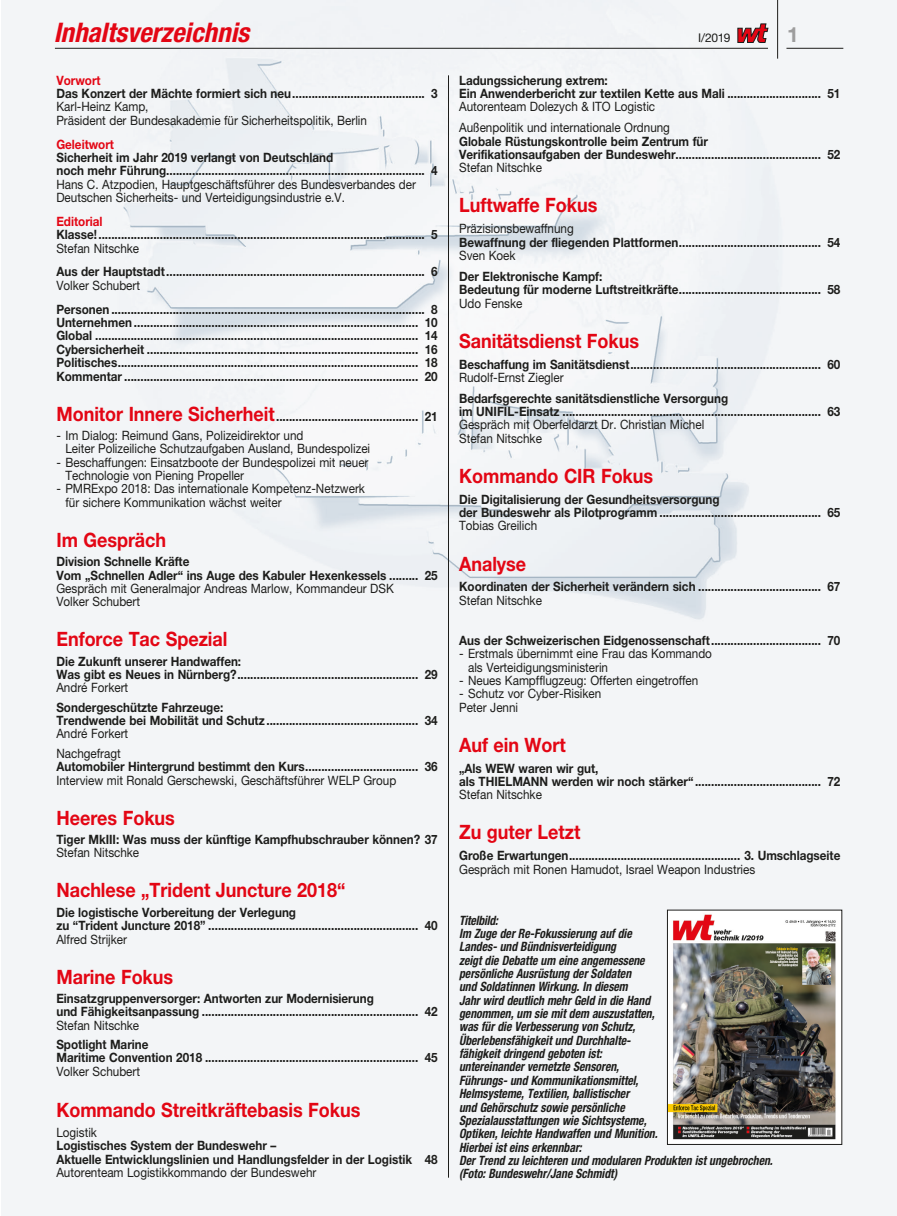
<style>
.page{position:relative;width:897px;height:1216px;background:#fff}
.page>*{position:absolute;margin:0;border:0;box-sizing:border-box;transform-origin:0 0}
.t1{font:italic 700 condensed 27px "Helvetica Neue";color:#e30614}
.t2{font:700 21px "Helvetica Neue";color:#9d9d9d}
.t3{font:700 19.8px "Helvetica Neue";color:#e30614;scale:.91 1}
.t4{font:700 12.9px/13.4px "Helvetica Neue";color:#1d1d1b;scale:.91 1}
.t5{font:12.9px/13.4px "Helvetica Neue";color:#1d1d1b;scale:.91 1}
.t6{font:italic 700 condensed 12.9px/13.4px "Helvetica Neue";color:#1d1d1b;scale:.91 1}
.t7{font:700 12.9px "Helvetica Neue";color:#e30614;scale:.91 1}
.t8{font:12px "Helvetica Neue";color:#1d1d1b}
.s1{font-size:19.8px;color:#e30614}
</style>
<div class="page">
<div style="left:2px;top:0;width:894px;height:1215px;background:#f3f5f7"></div>
<hr style="left:55px;top:48px;width:713px;height:1px;background:#1d1d1b">
<svg style="left:737px;top:24px;width:30px;height:19px"></svg>
<hr style="left:777px;top:0;width:1px;height:59px;background:#1d1d1b">
<hr style="left:786px;top:48px;width:57px;height:1px;background:#1d1d1b">
<hr style="left:448px;top:75px;width:1px;height:1102px;background:#1d1d1b">
<img style="left:669px;top:911px;width:171px;height:231px">
<h1 class="t1" style="left:54px;top:16px;width:197px">Inhaltsverzeichnis</h1>
<p class="t8" style="left:698px;top:31px;width:34px">I/2019</p>
<h2 class="t2" style="left:787px;top:22px;width:13px">1</h2>
<p class="t4" style="left:459px;top:73px;width:420px">Ladungssicherung extrem:<br>Ein Anwenderbericht zur textilen Kette aus Mali ............................. 51</p>
<p class="t5" style="left:459px;top:96px;width:233px;line-height:20.9px">Autorenteam Dolezych &amp; ITO Logistic<br>Außenpolitik und internationale Ordnung</p>
<p class="t4" style="left:459px;top:134px;width:420px">Globale Rüstungskontrolle beim Zentrum für<br>Verifikationsaufgaben der Bundeswehr............................................. 52</p>
<p class="t5" style="left:459px;top:161px;width:92px">Stefan Nitschke</p>
<h3 class="t3" style="left:459px;top:193px;width:154px">Luftwaffe Fokus</h3>
<p class="t5" style="left:459px;top:222px;width:127px">Präzisionsbewaffnung</p>
<p class="t4" style="left:459px;top:235px;width:420px">Bewaffnung der fliegenden Plattformen............................................ 54</p>
<p class="t5" style="left:459px;top:248px;width:64px">Sven Koek</p>
<p class="t4" style="left:459px;top:269px;width:420px">Der Elektronische Kampf:<br>Bedeutung für moderne Luftstreitkräfte............................................ 58</p>
<p class="t5" style="left:459px;top:296px;width:71px">Udo Fenske</p>
<h3 class="t3" style="left:459px;top:328px;width:199px">Sanitätsdienst Fokus</h3>
<p class="t4" style="left:459px;top:357px;width:420px">Beschaffung im Sanitätsdienst........................................................... 60</p>
<p class="t5" style="left:459px;top:370px;width:116px">Rudolf-Ernst Ziegler</p>
<p class="t4" style="left:459px;top:391px;width:420px">Bedarfsgerechte sanitätsdienstliche Versorgung<br>im UNIFIL-Einsatz ................................................................................ 63</p>
<p class="t5" style="left:459px;top:418px;width:271px">Gespräch mit Oberfeldarzt Dr. Christian Michel<br>Stefan Nitschke</p>
<h3 class="t3" style="left:459px;top:463px;width:215px">Kommando CIR Fokus</h3>
<p class="t4" style="left:459px;top:492px;width:420px">Die Digitalisierung der Gesundheitsversorgung<br>der Bundeswehr als Pilotprogramm .................................................. 65</p>
<p class="t5" style="left:459px;top:519px;width:87px">Tobias Greilich</p>
<h3 class="t3" style="left:459px;top:551px;width:75px">Analyse</h3>
<p class="t4" style="left:459px;top:580px;width:420px">Koordinaten der Sicherheit verändern sich ...................................... 67</p>
<p class="t5" style="left:459px;top:593px;width:92px">Stefan Nitschke</p>
<p class="t4" style="left:459px;top:633px;width:420px">Aus der Schweizerischen Eidgenossenschaft.................................. 70</p>
<p class="t5" style="left:468px;top:646px;width:269px;text-indent:-9px">- Erstmals übernimmt eine Frau das Kommando als Verteidigungsministerin</p>
<p class="t5" style="left:459px;top:673px;width:264px">- Neues Kampfflugzeug: Offerten eingetroffen</p>
<p class="t5" style="left:459px;top:686px;width:158px">- Schutz vor Cyber-Risiken<br>Peter Jenni</p>
<h3 class="t3" style="left:459px;top:732px;width:119px">Auf ein Wort</h3>
<p class="t4" style="left:459px;top:761px;width:420px">„Als WEW waren wir gut,<br>als THIELMANN werden wir noch stärker“ ....................................... 72</p>
<p class="t5" style="left:459px;top:787px;width:92px">Stefan Nitschke</p>
<h3 class="t3" style="left:459px;top:820px;width:135px">Zu guter Letzt</h3>
<p class="t4" style="left:459px;top:848px;width:420px">Große Erwartungen..................................................... 3. Umschlagseite</p>
<p class="t5" style="left:459px;top:862px;width:327px">Gespräch mit Ronen Hamudot, Israel Weapon Industries</p>
<p class="t6" style="left:459px;top:913px;width:346px">Titelbild:<br>Im Zuge der Re-Fokussierung auf die<br>Landes- und Bündnisverteidigung<br>zeigt die Debatte um eine angemessene<br>persönliche Ausrüstung der Soldaten<br>und Soldatinnen Wirkung. In diesem<br>Jahr wird deutlich mehr Geld in die Hand<br>genommen, um sie mit dem auszustatten,<br>was für die Verbesserung von Schutz,<br>Überlebensfähigkeit und Durchhalte-<br>fähigkeit dringend geboten ist:<br>untereinander vernetzte Sensoren,<br>Führungs- und Kommunikationsmittel,<br>Helmsysteme, Textilien, ballistischer<br>und Gehörschutz sowie persönliche<br>Spezialausstattungen wie Sichtsysteme,<br>Optiken, leichte Handwaffen und Munition.<br>Hierbei ist eins erkennbar:<br>Der Trend zu leichteren und modularen Produkten ist ungebrochen. (Foto: Bundeswehr/Jane Schmidt)</p>
<p class="t7" style="left:56px;top:72px;width:50px">Vorwort</p>
<p class="t4" style="left:56px;top:86px;width:420px">Das Konzert der Mächte formiert sich neu......................................... 3</p>
<p class="t5" style="left:56px;top:100px;width:343px">Karl-Heinz Kamp,<br>Präsident der Bundesakademie für Sicherheitspolitik, Berlin</p>
<p class="t7" style="left:56px;top:136px;width:65px">Geleitwort</p>
<p class="t4" style="left:56px;top:150px;width:420px">Sicherheit im Jahr 2019 verlangt von Deutschland<br>noch mehr Führung................................................................................ 4</p>
<p class="t5" style="left:56px;top:177px;width:396px">Hans C. Atzpodien, Hauptgeschäftsführer des Bundesverbandes der<br>Deutschen Sicherheits- und Verteidigungsindustrie e.V.</p>
<p class="t7" style="left:56px;top:213px;width:52px">Editorial</p>
<p class="t4" style="left:56px;top:227px;width:420px">Klasse!..................................................................................................... 5</p>
<p class="t5" style="left:56px;top:241px;width:92px">Stefan Nitschke</p>
<p class="t4" style="left:56px;top:265px;width:420px">Aus der Hauptstadt................................................................................ 6</p>
<p class="t5" style="left:56px;top:278px;width:93px">Volker Schubert</p>
<p class="t4" style="left:56px;top:302px;width:420px;text-align:justify">Personen ................................................................................................. 8<br>Unternehmen ........................................................................................ 10<br>Global .................................................................................................... 14<br>Cybersicherheit .................................................................................... 16<br>Politisches............................................................................................. 18<br>Kommentar ........................................................................................... 20</p>
<p class="t4" style="left:56px;top:409px;width:420px"><span class="s1">Monitor Innere Sicherheit</span>............................................ 21</p>
<p class="t5" style="left:65px;top:428px;width:336px;text-indent:-9px">- Im Dialog: Reimund Gans, Polizeidirektor und<br>Leiter Polizeiliche Schutzaufgaben Ausland, Bundespolizei</p>
<p class="t5" style="left:65px;top:455px;width:334px;text-indent:-9px">- Beschaffungen: Einsatzboote der Bundespolizei mit neuer<br>Technologie von Piening Propeller</p>
<p class="t5" style="left:65px;top:482px;width:330px;text-indent:-9px">- PMRExpo 2018: Das internationale Kompetenz-Netzwerk für sichere Kommunikation wächst weiter</p>
<h3 class="t3" style="left:56px;top:527px;width:122px">Im Gespräch</h3>
<p class="t4" style="left:56px;top:554px;width:420px">Division Schnelle Kräfte<br>Vom „Schnellen Adler“ ins Auge des Kabuler Hexenkessels ......... 25</p>
<p class="t5" style="left:56px;top:581px;width:372px">Gespräch mit Generalmajor Andreas Marlow, Kommandeur DSK<br>Volker Schubert</p>
<h3 class="t3" style="left:56px;top:627px;width:189px">Enforce Tac Spezial</h3>
<p class="t4" style="left:56px;top:654px;width:420px">Die Zukunft unserer Handwaffen:<br>Was gibt es Neues in Nürnberg?........................................................ 29</p>
<p class="t5" style="left:56px;top:681px;width:80px">André Forkert</p>
<p class="t4" style="left:56px;top:700px;width:420px">Sondergeschützte Fahrzeuge:<br>Trendwende bei Mobilität und Schutz ............................................... 34</p>
<p class="t5" style="left:56px;top:724px;width:80px;line-height:19.4px">André Forkert<br>Nachgefragt</p>
<p class="t4" style="left:56px;top:759px;width:420px">Automobiler Hintergrund bestimmt den Kurs................................... 36</p>
<p class="t5" style="left:56px;top:773px;width:375px">Interview mit Ronald Gerschewski, Geschäftsführer WELP Group</p>
<h3 class="t3" style="left:56px;top:805px;width:132px">Heeres Fokus</h3>
<p class="t4" style="left:56px;top:832px;width:420px">Tiger MkIII: Was muss der künftige Kampfhubschrauber können? 37</p>
<p class="t5" style="left:56px;top:845px;width:92px">Stefan Nitschke</p>
<h3 class="t3" style="left:56px;top:878px;width:319px">Nachlese „Trident Juncture 2018“</h3>
<p class="t4" style="left:56px;top:905px;width:420px">Die logistische Vorbereitung der Verlegung<br>zu “Trident Juncture 2018” ................................................................. 40</p>
<p class="t5" style="left:56px;top:931px;width:79px">Alfred Strijker</p>
<h3 class="t3" style="left:56px;top:964px;width:130px">Marine Fokus</h3>
<p class="t4" style="left:56px;top:991px;width:420px">Einsatzgruppenversorger: Antworten zur Modernisierung<br>und Fähigkeitsanpassung ................................................................... 42</p>
<p class="t5" style="left:56px;top:1018px;width:92px">Stefan Nitschke</p>
<p class="t4" style="left:56px;top:1037px;width:420px">Spotlight Marine<br>Maritime Convention 2018 .................................................................. 45</p>
<p class="t5" style="left:56px;top:1064px;width:93px">Volker Schubert</p>
<h3 class="t3" style="left:56px;top:1098px;width:335px">Kommando Streitkräftebasis Fokus</h3>
<p class="t5" style="left:56px;top:1125px;width:46px">Logistik</p>
<p class="t4" style="left:56px;top:1138px;width:420px">Logistisches System der Bundeswehr –<br>Aktuelle Entwicklungslinien und Handlungsfelder in der Logistik 48</p>
<p class="t5" style="left:56px;top:1165px;width:287px">Autorenteam Logistikkommando der Bundeswehr</p>
</div>
